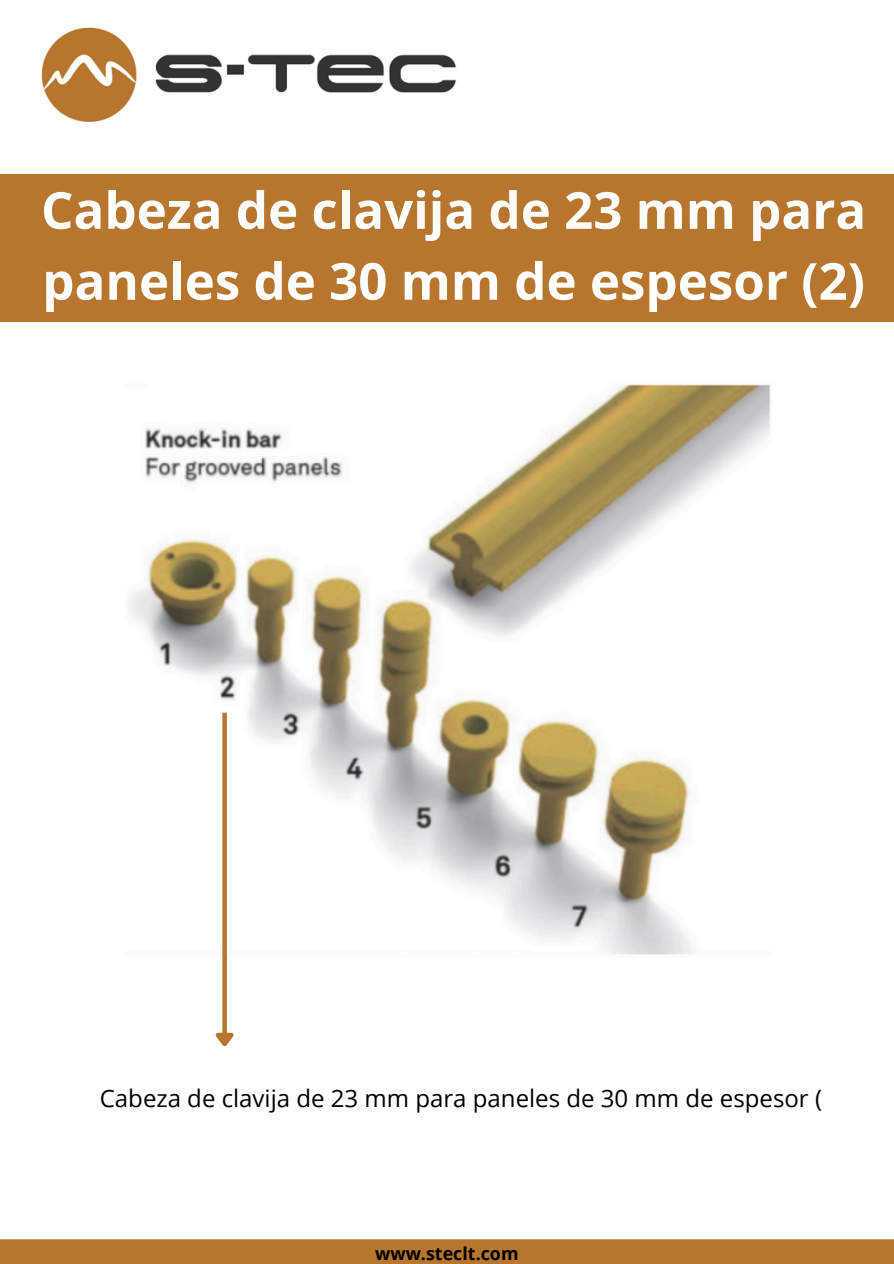
<style>
.page{position:relative;width:894px;height:1264px;background:#fff}
.page>*{position:absolute;margin:0;border:0;box-sizing:border-box;transform-origin:0 0}
.t1{font:700 51px/70.8px "Open Sans";color:#fff}
.t2{font:24px "Open Sans";color:#000}
.t3{font:700 17.85px "Open Sans";color:#000}
</style>
<div class="page">
<img style="left:41px;top:27px;width:416px;height:95px">
<div style="left:0;top:1239px;width:893px;height:24px;background:#b7752d"></div>
<div style="left:0;top:174px;width:893px;height:147px;background:#b7752d"></div>
<img style="left:127px;top:384px;width:643px;height:571px">
<div style="left:222px;top:712px;width:5px;height:321px;background:#b7752d"></div>
<svg style="left:215px;top:1028px;width:19px;height:19px"></svg>
<p class="t1" style="left:41px;top:174px;width:826px">Cabeza de clavija de 23 mm para paneles de 30 mm de espesor (2)</p>
<p class="t2" style="left:100px;top:1081px;width:723px">Cabeza de clavija de 23 mm para paneles de 30 mm de espesor (</p>
<h1 class="t3" style="left:375px;top:1240px;width:145px">www.steclt.com</h1>
</div>
